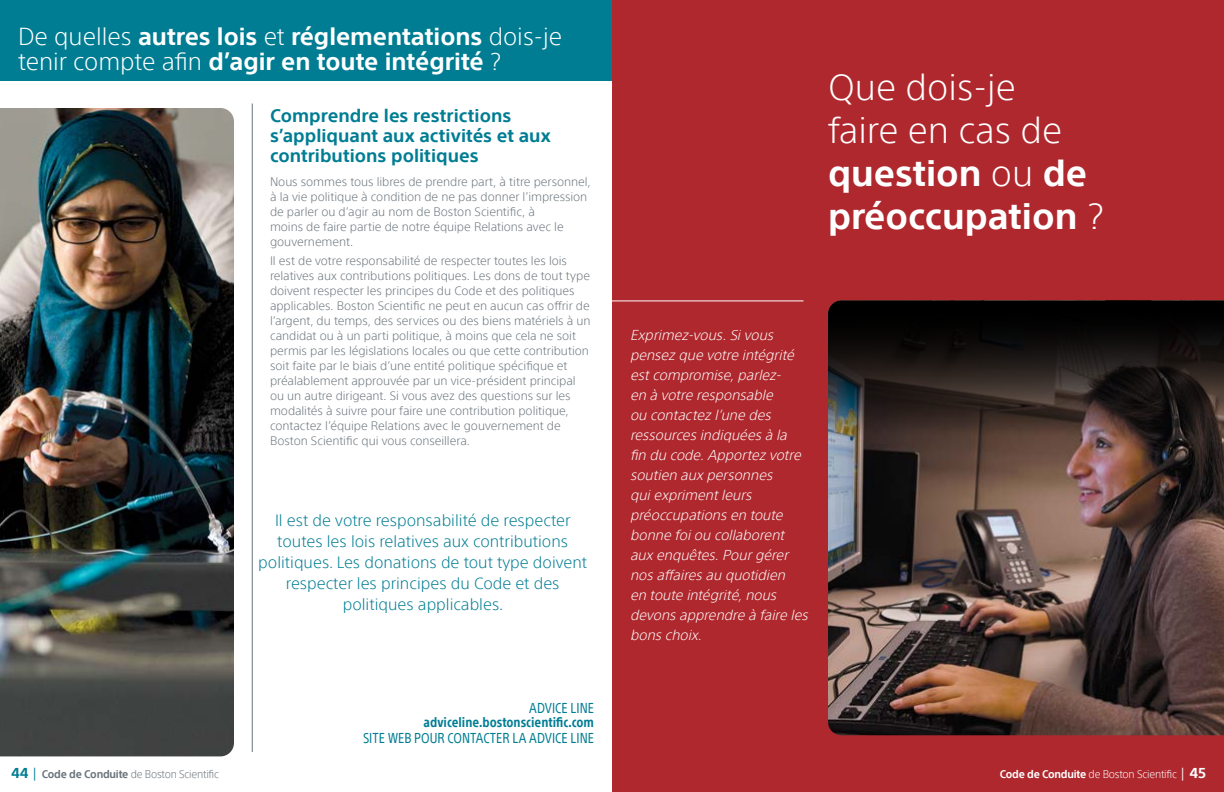
<style>
.page{position:relative;width:1224px;height:792px;background:#fff}
.page>*{position:absolute;margin:0;border:0;box-sizing:border-box;transform-origin:0 0}
.t1{font:300 36px/43.2px "SST";color:#fff}
.t2{font:700 24px/25px "SST";color:#fff}
.t3{font:700 18px/20px "SST";color:#007d93}
.t4{font:300 16px/21px "SST";color:#007d93;text-align:center}
.t5{font:italic 300 14px/20px "SST";color:#fff}
.t6{font:condensed 14px "SST";color:#007d93}
.t7{font:700 condensed 13.5px "SST";color:#007d93}
.t8{font:300 12px/15px "SST";letter-spacing:-.005em;color:#6a747b}
.t9{font:300 11px "SST";letter-spacing:-.02em;color:#6a747b;scale:.95 1}
.t10{font:300 11px "SST";letter-spacing:-.02em;color:#fff;scale:.95 1}
.s1{font-weight:300}
.s2{font-weight:700}
.s3{font-weight:700;font-size:14px;color:#007d93}
.s4{font-weight:400;font-size:14px;color:#007d93}
.s5{font-weight:400;font-size:14px}
.s6{font-weight:700;font-size:14px}
</style>
<div class="page">
<div style="left:612px;top:0;width:612px;height:792px;background:#af282e"></div>
<img style="left:828px;top:438px;width:396px;height:297px">
<hr style="left:612px;top:300px;width:192px;height:1px;background:#fff">
<img style="left:0;top:108px;width:234px;height:648px">
<div style="left:0;top:0;width:612px;height:81px;background:#007d93"></div>
<hr style="left:252px;top:104px;width:1px;height:648px;background:#6a747b">
<svg style="left:828px;top:300px;width:396px;height:138px;background:#201a18"></svg>
<h2 class="t2" style="left:18px;top:24px;width:546px"><span class="s1">De quelles</span> autres lois <span class="s1">et</span> réglementations <span class="s1">dois-je tenir compte afin</span> d’agir en toute intégrité <span class="s1">?</span></h2>
<h3 class="t3" style="left:270px;top:105px;width:282px">Comprendre les restrictions s’appliquant aux activités et aux contributions politiques</h3>
<p class="t8" style="left:270px;top:174px;width:322px">Nous sommes tous libres de prendre part, à titre personnel, à la vie politique à condition de ne pas donner l’impression de parler ou d’agir au nom de Boston Scientific, à<br>moins de faire partie de notre équipe Relations avec le gouvernement.</p>
<p class="t8" style="left:270px;top:254px;width:322px">Il est de votre responsabilité de respecter toutes les lois relatives aux contributions politiques. Les dons de tout type doivent respecter les principes du Code et des politiques applicables. Boston Scientific ne peut en aucun cas offrir de l’argent, du temps, des services ou des biens matériels à un candidat ou à un parti politique, à moins que cela ne soit permis par les législations locales ou que cette contribution soit faite par le biais d’une entité politique spécifique et préalablement approuvée par un vice-président principal ou un autre dirigeant. Si vous avez des questions sur les modalités à suivre pour faire une contribution politique, contactez l’équipe Relations avec le gouvernement de Boston Scientific qui vous conseillera.</p>
<h3 class="t4" style="left:258px;top:510px;width:330px">Il est de votre responsabilité de respecter toutes les lois relatives aux contributions politiques. Les donations de tout type doivent respecter les principes du Code et des politiques applicables.</h3>
<p class="t6" style="left:529px;top:700px;width:66px">ADVICE LINE</p>
<p class="t7" style="left:424px;top:714px;width:172px">adviceline.bostonscientific.com</p>
<p class="t6" style="left:363px;top:730px;width:232px">SITE WEB POUR CONTACTER LA ADVICE LINE</p>
<h1 class="t1" style="left:828px;top:65px;width:277px">Que dois-je<br>faire en cas de <span class="s2">question</span> ou <span class="s2">de préoccupation</span> ?</h1>
<p class="t5" style="left:630px;top:325px;width:183px">Exprimez-vous.Sivous pensez que votre intégrité estcompromise,parlez-<br>en à votre responsable<br>ou contactez l’une des ressources indiquées à la fin du code.Apportez votre soutien aux personnes quiexprimentleurs préoccupations en toute bonne foiou collaborent aux enquêtes.Pourgérer nos affaires au quotidien<br>en toute intégrité,nous devons apprendre à faire les bons choix.</p>
<p class="t9" style="left:12px;top:767px;width:220px"><span class="s3">44</span> <span class="s4">|</span> <span class="s2">Code de Conduite</span> de Boston Scientific</p>
<p class="t10" style="left:1000px;top:767px;width:219px"><span class="s2">Code de Conduite</span> de Boston Scientific <span class="s5">|</span> <span class="s6">45</span></p>
</div>
